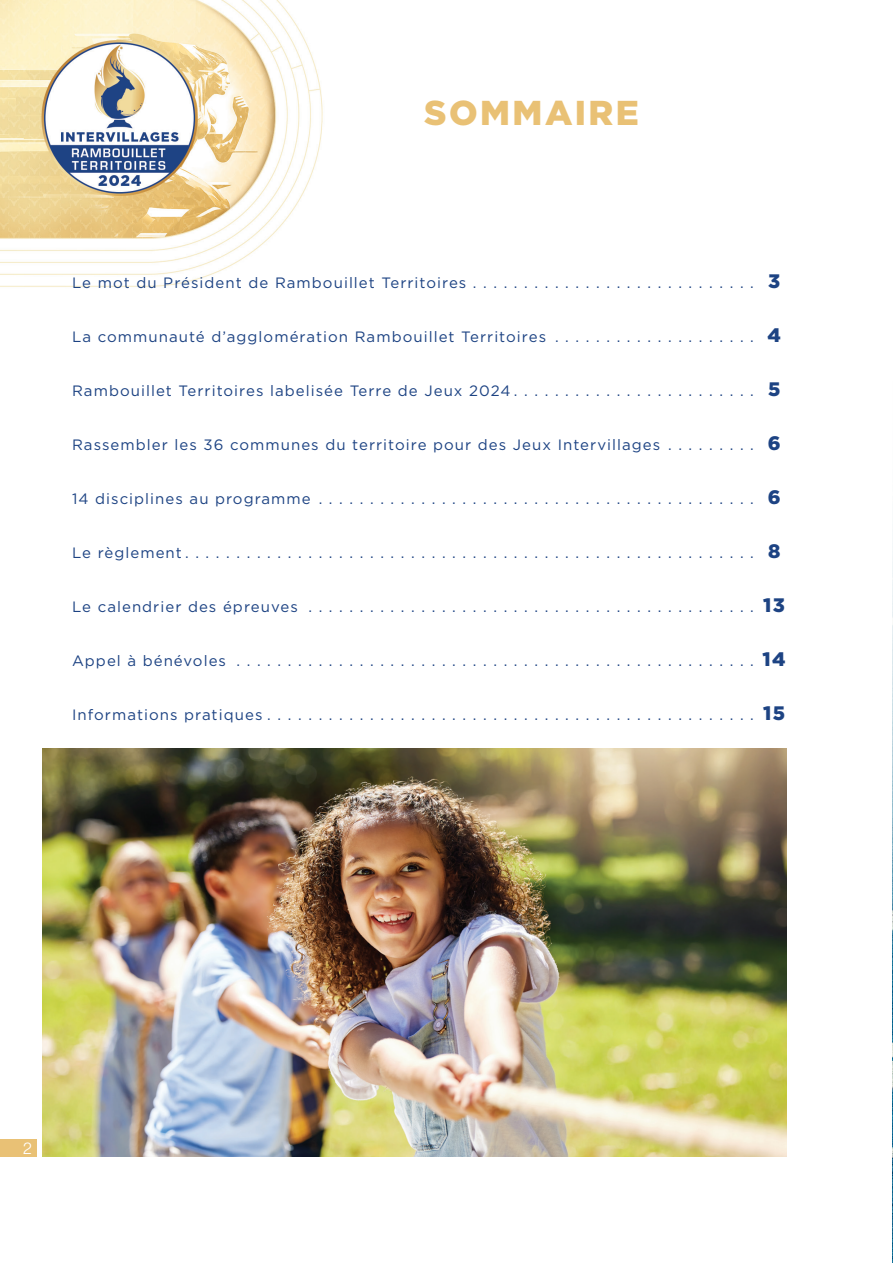
<style>
.page{position:relative;width:893px;height:1263px;background:#fff}
.page>*{position:absolute;margin:0;border:0;box-sizing:border-box;transform-origin:0 0}
.t1{font:900 34.5px "Gotham";letter-spacing:.07em;color:#e9c175}
.t2{font:900 19.5px "Gotham";color:#1d4383}
.t3{font:16.5px "N Haas Grotesk DS Pro 45 Lt";color:#fff}
.t4{font:15px "Gotham";letter-spacing:.07em;color:#1d4383}
.s1{font-weight:900;font-size:19.5px}
</style>
<div class="page">
<div style="left:0;top:1139px;width:37px;height:18px;background:#e9c175"></div>
<img style="left:892px;top:543px;width:1px;height:720px">
<img style="left:0;top:0;width:323px;height:287px">
<img style="left:43px;top:748px;width:744px;height:409px">
<h1 class="t1" style="left:424px;top:89px;width:216px">SOMMAIRE</h1>
<p class="t4" style="left:72px;top:273px;width:673px">Le mot du Président de Rambouillet Territoires . . . . . . . . . . . . . . . . . . . . . . . . . . .</p>
<h2 class="t2" style="left:768px;top:268px;width:14px">3</h2>
<p class="t4" style="left:72px;top:327px;width:710px">La communauté d’agglomération Rambouillet Territoires . . . . . . . . . . . . . . . . . . . <span class="s1">4</span></p>
<p class="t4" style="left:72px;top:381px;width:710px">Rambouillet Territoires labelisée Terre de Jeux 2024 . . . . . . . . . . . . . . . . . . . . . . . <span class="s1">5</span></p>
<p class="t4" style="left:72px;top:435px;width:710px">Rassembler les 36 communes du territoire pour des Jeux Intervillages . . . . . . . . <span class="s1">6</span></p>
<p class="t4" style="left:72px;top:489px;width:710px">14 disciplines au programme . . . . . . . . . . . . . . . . . . . . . . . . . . . . . . . . . . . . . . . . . . <span class="s1">6</span></p>
<p class="t4" style="left:72px;top:543px;width:710px">Le règlement . . . . . . . . . . . . . . . . . . . . . . . . . . . . . . . . . . . . . . . . . . . . . . . . . . . . . . . <span class="s1">8</span></p>
<p class="t4" style="left:72px;top:597px;width:714px">Le calendrier des épreuves . . . . . . . . . . . . . . . . . . . . . . . . . . . . . . . . . . . . . . . . . . . <span class="s1">13</span></p>
<p class="t4" style="left:72px;top:651px;width:715px">Appel à bénévoles . . . . . . . . . . . . . . . . . . . . . . . . . . . . . . . . . . . . . . . . . . . . . . . . . . <span class="s1">14</span></p>
<p class="t4" style="left:72px;top:705px;width:714px">Informations pratiques . . . . . . . . . . . . . . . . . . . . . . . . . . . . . . . . . . . . . . . . . . . . . . . <span class="s1">15</span></p>
<p class="t3" style="left:23px;top:1139px;width:10px">2</p>
</div>
